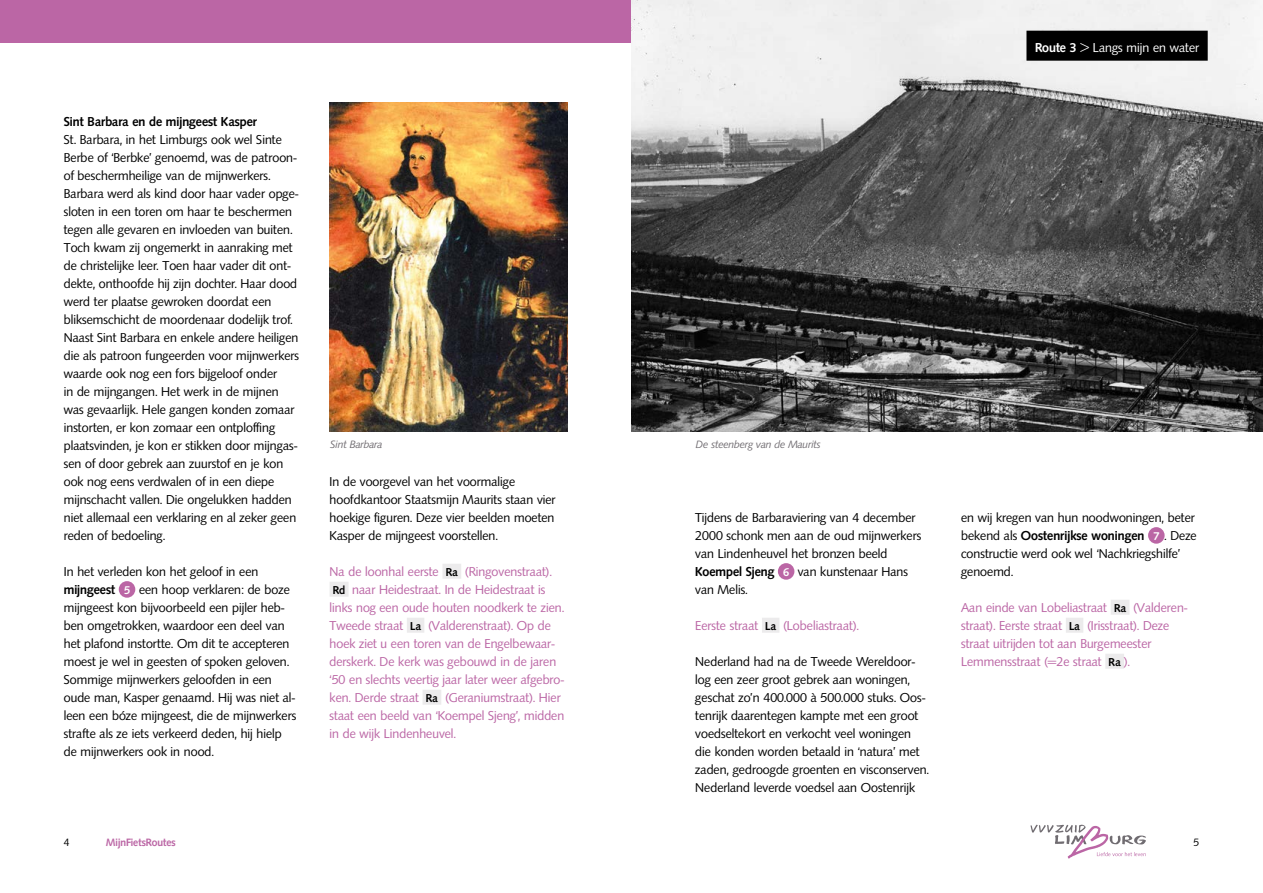
<style>
.page{position:relative;width:1263px;height:893px;background:#fff}
.page>*{position:absolute;margin:0;border:0;box-sizing:border-box;transform-origin:0 0}
.t1{font:12.75px/18px "Syntax BQ";color:#000}
.t2{font:12.75px/18px "Syntax BQ";color:#bb66a5}
.t3{font:700 12.75px "Syntax BQ";color:#000}
.t4{font:12.75px "Syntax BQ";color:#fff}
.t5{font:italic 10.5px "Syntax BQ";color:#706c71}
.t6{font:700 10.5px "Syntax BQ";color:#bb66a5}
.t7{font:10.5px "Syntax BQ";color:#000}
.s1{font-weight:700}
.s2{font-weight:700;font-size:11.25px;color:#fff}
.s3{font-weight:700;font-size:11.25px;color:#000}
</style>
<div class="page">
<div style="left:0;top:0;width:1263px;height:43px;background:#bb66a5"></div>
<div style="left:119px;top:581px;width:16px;height:17px;background:#bb66a5;border-radius:50%"></div>
<div style="left:442px;top:564px;width:19px;height:15px;background:#ecebec"></div>
<div style="left:330px;top:582px;width:19px;height:15px;background:#ecebec"></div>
<div style="left:407px;top:618px;width:17px;height:15px;background:#ecebec"></div>
<div style="left:423px;top:690px;width:18px;height:15px;background:#ecebec"></div>
<img style="left:330px;top:102px;width:238px;height:330px">
<img style="left:631px;top:0;width:632px;height:432px">
<div style="left:1026px;top:31px;width:182px;height:30px;background:#000"></div>
<div style="left:762px;top:618px;width:17px;height:15px;background:#ecebec"></div>
<div style="left:778px;top:563px;width:16px;height:17px;background:#bb66a5;border-radius:50%"></div>
<div style="left:1111px;top:600px;width:18px;height:15px;background:#ecebec"></div>
<div style="left:1066px;top:618px;width:17px;height:15px;background:#ecebec"></div>
<div style="left:1105px;top:654px;width:19px;height:15px;background:#ecebec"></div>
<div style="left:1148px;top:527px;width:16px;height:17px;background:#bb66a5;border-radius:50%"></div>
<svg style="left:1030px;top:825px;width:116px;height:34px"></svg>
<p class="t3" style="left:64px;top:114px;width:195px">Sint Barbara en de mijngeest Kasper</p>
<p class="t1" style="left:64px;top:130px;width:237px">St. Barbara, in het Limburgs ook wel Sinte Berbe of ‘Berbke’ genoemd, was de patroon&shy;of beschermheilige van de mijnwerkers.<br>Barbara werd als kind door haar vader opge&shy;sloten in een toren om haar te beschermen tegen alle gevaren en invloeden van buiten.<br>Toch kwam zij ongemerkt in aanraking met de christelijke leer. Toen haar vader dit ont&shy;dekte, onthoofde hij zijn dochter. Haar dood werd ter plaatse gewroken doordat een bliksemschicht de moordenaar dodelijk trof.<br>Naast Sint Barbara en enkele andere heiligen die als patroon fungeerden voor mijnwerkers waarde ook nog een fors bijgeloof onder<br>in de mijngangen. Het werk in de mijnen was gevaarlijk. Hele gangen konden zomaar instorten, er kon zomaar een ontploffing plaatsvinden, je kon er stikken door mijngas&shy;sen of door gebrek aan zuurstof en je kon ook nog eens verdwalen of in een diepe mijnschacht vallen. Die ongelukken hadden niet allemaal een verklaring en al zeker geen reden of bedoeling.</p>
<p class="t1" style="left:64px;top:563px;width:234px">In het verleden kon het geloof in een <span class="s1">mijngeest</span> <span class="s2">5</span> een hoop verklaren: de boze mijngeest kon bijvoorbeeld een pijler heb&shy;ben omgetrokken, waardoor een deel van het plafond instortte. Om dit te accepteren moest je wel in geesten of spoken geloven.<br>Sommige mijnwerkers geloofden in een oude man, Kasper genaamd. Hij was niet al&shy;leen een bóze mijngeest, die de mijnwerkers strafte als ze iets verkeerd deden, hij hielp de mijnwerkers ook in nood.</p>
<p class="t5" style="left:330px;top:438px;width:54px">Sint Barbara</p>
<p class="t1" style="left:330px;top:472px;width:228px">In de voorgevel van het voormalige hoofdkantoor Staatsmijn Maurits staan vier hoekige figuren. Deze vier beelden moeten Kasper de mijngeest voorstellen.</p>
<p class="t2" style="left:330px;top:562px;width:236px">Na de loonhal eerste <span class="s3">Ra</span> (Ringovenstraat).<br><span class="s3">Rd</span> naar Heidestraat. In de Heidestraat is links nog een oude houten noodkerk te zien.<br>Tweede straat <span class="s3">La</span> (Valderenstraat). Op de hoek ziet u een toren van de Engelbewaar&shy;derskerk. De kerk was gebouwd in de jaren ‘50 en slechts veertig jaar later weer afgebro&shy;ken. Derde straat <span class="s3">Ra</span> (Geraniumstraat). Hier staat een beeld van ‘Koempel Sjeng’, midden in de wijk Lindenheuvel.</p>
<p class="t7" style="left:64px;top:836px;width:7px">4</p>
<p class="t6" style="left:106px;top:836px;width:71px">MijnFietsRoutes</p>
<p class="t4" style="left:1035px;top:40px;width:166px"><span class="s1">Route 3</span> &gt; Langs mijn en water</p>
<p class="t5" style="left:695px;top:438px;width:126px">De steenberg van de Maurits</p>
<p class="t1" style="left:695px;top:508px;width:227px">Tijdens de Barbaraviering van 4 december<br>2000 schonk men aan de oud mijnwerkers van Lindenheuvel het bronzen beeld<br><span class="s1">Koempel Sjeng</span> <span class="s2">6</span> van kunstenaar Hans van Melis.</p>
<p class="t2" style="left:695px;top:616px;width:165px">Eerste straat <span class="s3">La</span> (Lobeliastraat).</p>
<p class="t1" style="left:695px;top:652px;width:235px">Nederland had na de Tweede Wereldoor&shy;log een zeer groot gebrek aan woningen, geschat zo’n 400.000 à 500.000 stuks. Oos&shy;tenrijk daarentegen kampte met een groot voedseltekort en verkocht veel woningen die konden worden betaald in ‘natura’ met zaden, gedroogde groenten en visconserven.<br>Nederland leverde voedsel aan Oostenrijk</p>
<p class="t1" style="left:961px;top:508px;width:237px">en wij kregen van hun noodwoningen, beter bekend als <span class="s1">Oostenrijkse woningen</span> <span class="s2">7</span> . Deze constructie werd ook wel ‘Nachkriegshilfe’ genoemd.</p>
<p class="t2" style="left:961px;top:598px;width:228px">Aan einde van Lobeliastraat <span class="s3">Ra</span> (Valderen&shy;straat). Eerste straat <span class="s3">La</span> (Irisstraat). Deze straat uitrijden tot aan Burgemeester Lemmensstraat (=2e straat <span class="s3">Ra</span> ).</p>
<p class="t7" style="left:1193px;top:836px;width:7px">5</p>
</div>
